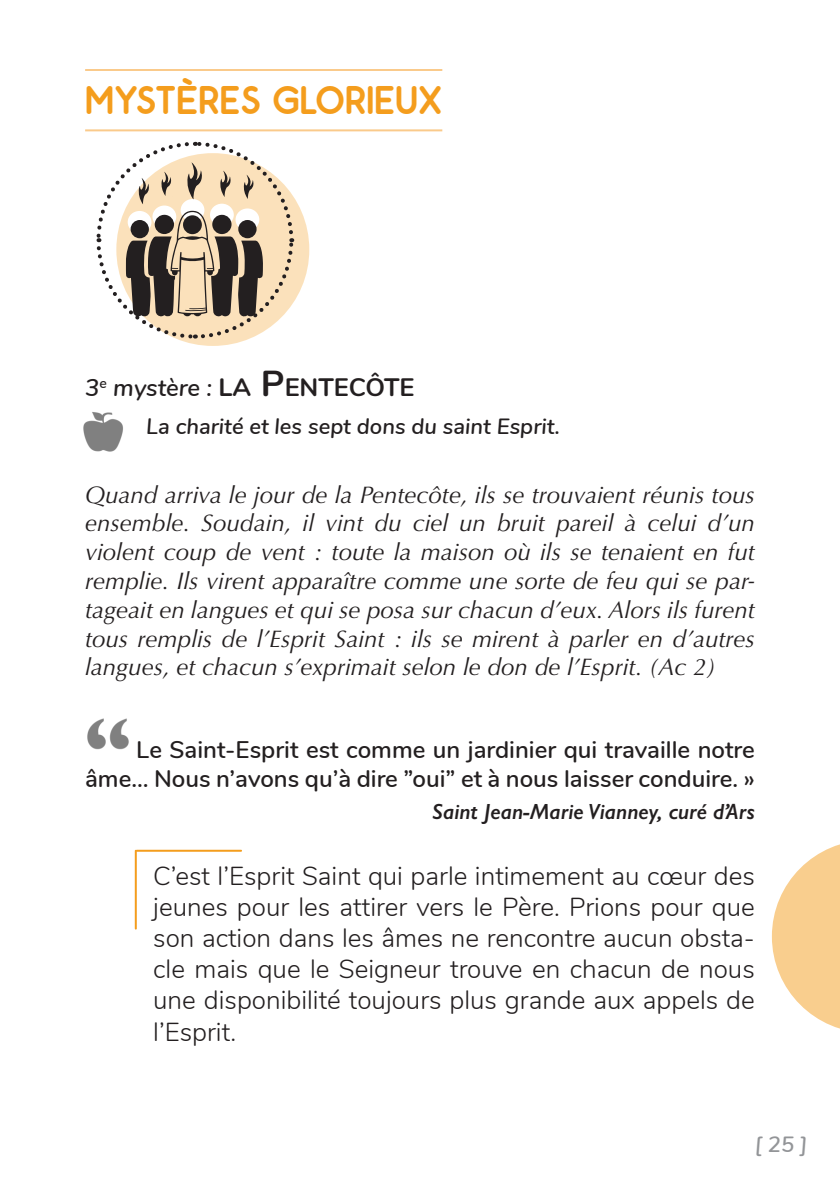
<style>
.page{position:relative;width:840px;height:1191px;background:#fff}
.page>*{position:absolute;margin:0;border:0;box-sizing:border-box;transform-origin:0 0}
.Mystères_Titre_glori{font:700 40px "Odin";color:#f49d1d}
.intention_de_prière{font:300 26px/31.2px "Nunito";color:#231f20;text-align:justify}
.Mystère_-_numéros{font:700 25.2px "Nunito";color:#231f20}
.texte_biblique{font:italic 24px/28.8px "Optima";color:#231f20;text-align:justify}
.texte_St_JM_Vianney{font:600 24px/28.8px "Nunito";color:#231f20;text-align:right}
.Fruit_du_mystère_-_t{font:italic 600 22px "Nunito";color:#231f20}
.signature_curé_d_Ars{font:italic 600 22px "Gill Sans";color:#231f20}
.t1{font:italic 600 22px "Nunito";color:#939598}
.s1{font-weight:600;font-style:italic;font-size:24px}
.s2{font-size:36px}
</style>
<div class="page">
<div style="left:116px;top:153px;width:193px;height:193px;background:#fbe1bb;border-radius:50%"></div>
<hr style="left:85px;top:129px;width:357px;height:2px;background:#faca8b">
<hr style="left:85px;top:69px;width:357px;height:2px;background:#faca8b">
<img style="left:87px;top:718px;width:42px;height:32px">
<hr style="left:135px;top:850px;width:2px;height:78px;background:#f49d1d">
<hr style="left:137px;top:849px;width:104px;height:2px;background:#f49d1d">
<svg style="left:771px;top:844px;width:68px;height:185px"></svg>
<svg style="left:96px;top:141px;width:199px;height:199px"></svg>
<img style="left:83px;top:412px;width:40px;height:40px">
<p class="Mystères_Titre_glori" style="left:85px;top:77px;width:358px">MYSTÈRES GLORIEUX</p>
<p class="Mystère_-_numéros" style="left:85px;top:369px;width:330px"><span class="s1">3</span><sup>e</sup> <span class="s1">mystère :</span> LA <span class="s2">P</span>ENTECÔTE</p>
<p class="Fruit_du_mystère_-_t" style="left:146px;top:410px;width:415px">La charité et les sept dons du saint Esprit.</p>
<p class="texte_biblique" style="left:85px;top:480px;width:671px">Quand arriva le jour de la Pentecôte, ils se trouvaient réunis tous ensemble. Soudain, il vint du ciel un bruit pareil à celui d’un violent coup de vent : toute la maison où ils se tenaient en fut remplie. Ils virent apparaître comme une sorte de feu qui se par&shy;tageait en langues et qui se posa sur chacun d’eux. Alors ils furent tous remplis de l’Esprit Saint : ils se mirent à parler en d’autres langues, et chacun s’exprimait selon le don de l’Esprit. (Ac 2)</p>
<p class="texte_St_JM_Vianney" style="left:85px;top:734px;width:670px">Le Saint-Esprit est comme un jardinier qui travaille notre âme… Nous n’avons qu’à dire ”oui” et à nous laisser conduire. »</p>
<p class="signature_curé_d_Ars" style="left:432px;top:798px;width:324px">Saint Jean-Marie Vianney, curé d’Ars</p>
<p class="intention_de_prière" style="left:153px;top:858px;width:603px">C’est l’Esprit Saint qui parle intimement au cœur des jeunes pour les attirer vers le Père. Prions pour que son action dans les âmes ne rencontre aucun obsta&shy;cle mais que le Seigneur trouve en chacun de nous une disponibilité toujours plus grande aux appels de l’Esprit.</p>
<p class="t1" style="left:754px;top:1128px;width:54px">[ 25 ]</p>
</div>
